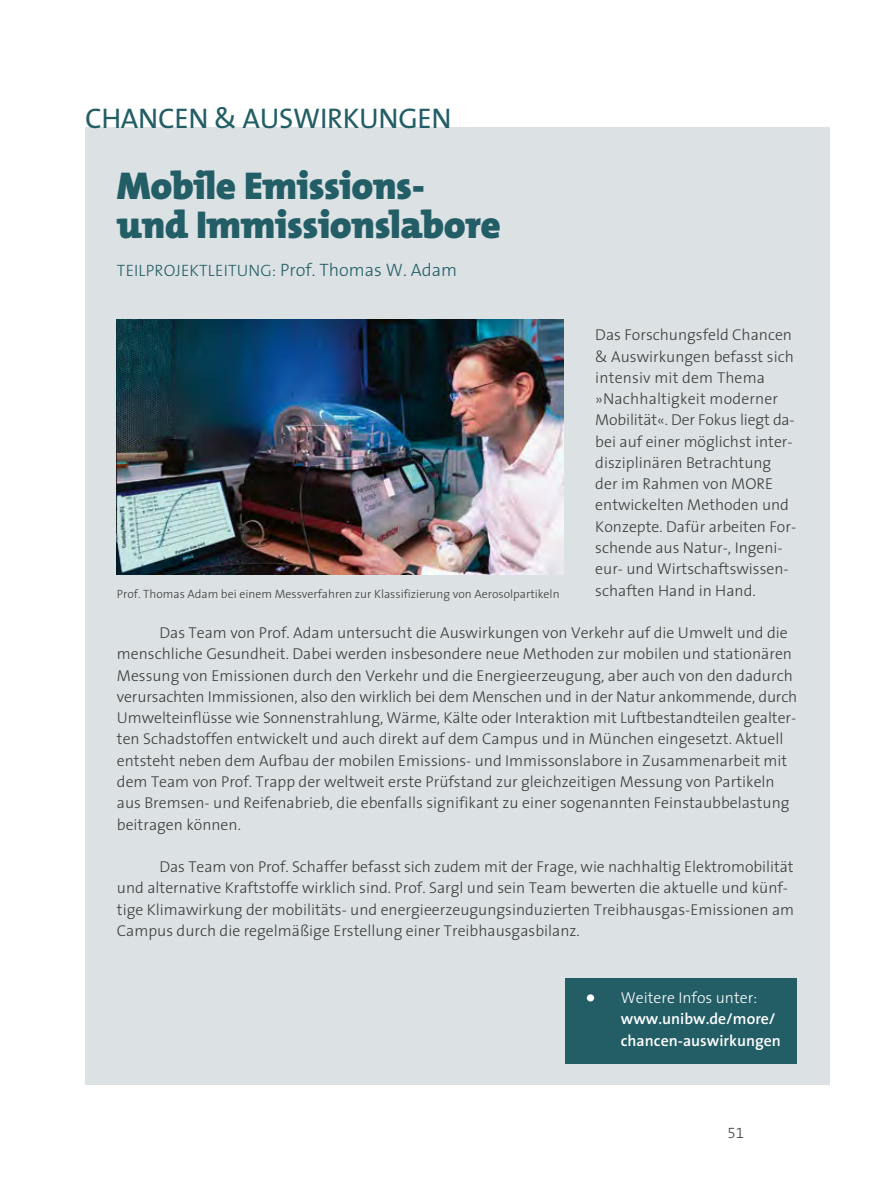
<style>
.page{position:relative;width:893px;height:1191px;background:#fff}
.page>*{position:absolute;margin:0;border:0;box-sizing:border-box;transform-origin:0 0}
.t1{font:900 39px/38.2px "The Mix";letter-spacing:-.01em;color:#235e67}
.t2{font:28.5px "The Sans";letter-spacing:-.01em;color:#235e67}
.t3{font:300 16.5px "The Sans";letter-spacing:.01em;color:#235e67}
.t4{font:300 15.75px/21.3px "The Sans";color:#3c3c3b}
.t5{font:600 15.75px/21.3px "The Sans";color:#fff}
.t6{font:15px "The Sans Light Expert";color:#3c3c3b}
.t7{font:300 12px "The Sans";color:#3c3c3b}
.s1{font-size:18px}
.s2{font-weight:300}
</style>
<div class="page">
<div style="left:85px;top:128px;width:744px;height:956px;background:#dce1e4"></div>
<img style="left:117px;top:319px;width:446px;height:255px">
<div style="left:566px;top:978px;width:231px;height:85px;background:#235e67"></div>
<div style="left:587px;top:994px;width:7px;height:7px;background:#fff;border-radius:50%"></div>
<p class="t2" style="left:85px;top:94px;width:368px">CHANCEN &amp; AUSWIRKUNGEN</p>
<p class="t1" style="left:117px;top:166px;width:386px">Mobile Emissions&shy;und Immissionslabore</p>
<p class="t3" style="left:117px;top:257px;width:342px">TEILPROJEKTLEITUNG: <span class="s1">Prof. Thomas W. Adam</span></p>
<p class="t4" style="left:595px;top:324px;width:202px">Das Forschungsfeld Chancen &amp; Auswirkungen befasst sich intensiv mit dem Thema »Nachhaltigkeit moderner<br>Mobilität«. Der Fokus liegt da&shy;bei auf einer möglichst inter&shy;disziplinären Betrachtung der im Rahmen von MORE entwickelten Methoden und<br>Konzepte. Dafür arbeiten For&shy;schende aus Natur-, Ingeni&shy;eur- und Wirtschaftswissen-</p>
<p class="t7" style="left:117px;top:584px;width:444px">Prof. Thomas Adam bei einem Messverfahren zur Klassifizierung von Aerosolpartikeln</p>
<p class="t4" style="left:595px;top:579px;width:162px">schaften Hand in Hand.</p>
<p class="t4" style="left:159px;top:621px;width:630px">Das Team von Prof. Adam untersucht die Auswirkungen von Verkehr auf die Umwelt und die</p>
<p class="t4" style="left:117px;top:643px;width:677px">menschliche Gesundheit. Dabei werden insbesondere neue Methoden zur mobilen und stationären</p>
<p class="t4" style="left:117px;top:664px;width:677px">Messung von Emissionen durch den Verkehr und die Energieerzeugung, aber auch von den dadurch</p>
<p class="t4" style="left:117px;top:685px;width:682px">verursachten Immissionen, also den wirklich bei dem Menschen und in der Natur ankommende, durch</p>
<p class="t4" style="left:117px;top:706px;width:681px">Umwelteinflüsse wie Sonnenstrahlung, Wärme, Kälte oder Interaktion mit Luftbestandteilen gealter-</p>
<p class="t4" style="left:117px;top:728px;width:668px">ten Schadstoffen entwickelt und auch direkt auf dem Campus und in München eingesetzt. Aktuell</p>
<p class="t4" style="left:117px;top:749px;width:672px">entsteht neben dem Aufbau der mobilen Emissions- und Immissonslabore in Zusammenarbeit mit</p>
<p class="t4" style="left:117px;top:770px;width:659px">dem Team von Prof. Trapp der weltweit erste Prüfstand zur gleichzeitigen Messung von Partikeln</p>
<p class="t4" style="left:117px;top:791px;width:674px">aus Bremsen- und Reifenabrieb, die ebenfalls signifikant zu einer sogenannten Feinstaubbelastung</p>
<p class="t4" style="left:117px;top:813px;width:126px">beitragen können.</p>
<p class="t4" style="left:159px;top:855px;width:636px">Das Team von Prof. Schaffer befasst sich zudem mit der Frage, wie nachhaltig Elektromobilität</p>
<p class="t4" style="left:117px;top:877px;width:673px">und alternative Kraftstoffe wirklich sind. Prof. Sargl und sein Team bewerten die aktuelle und künf-</p>
<p class="t4" style="left:117px;top:898px;width:679px">tige Klimawirkung der mobilitäts- und energieerzeugungsinduzierten Treibhausgas-Emissionen am</p>
<p class="t4" style="left:117px;top:919px;width:464px">Campus durch die regelmäßige Erstellung einer Treibhausgasbilanz.</p>
<p class="t5" style="left:621px;top:986px;width:162px"><span class="s2">Weitere Infos unter: </span>www.unibw.de/more/ chancen-auswirkungen</p>
<p class="t6" style="left:727px;top:1121px;width:18px">51</p>
</div>
